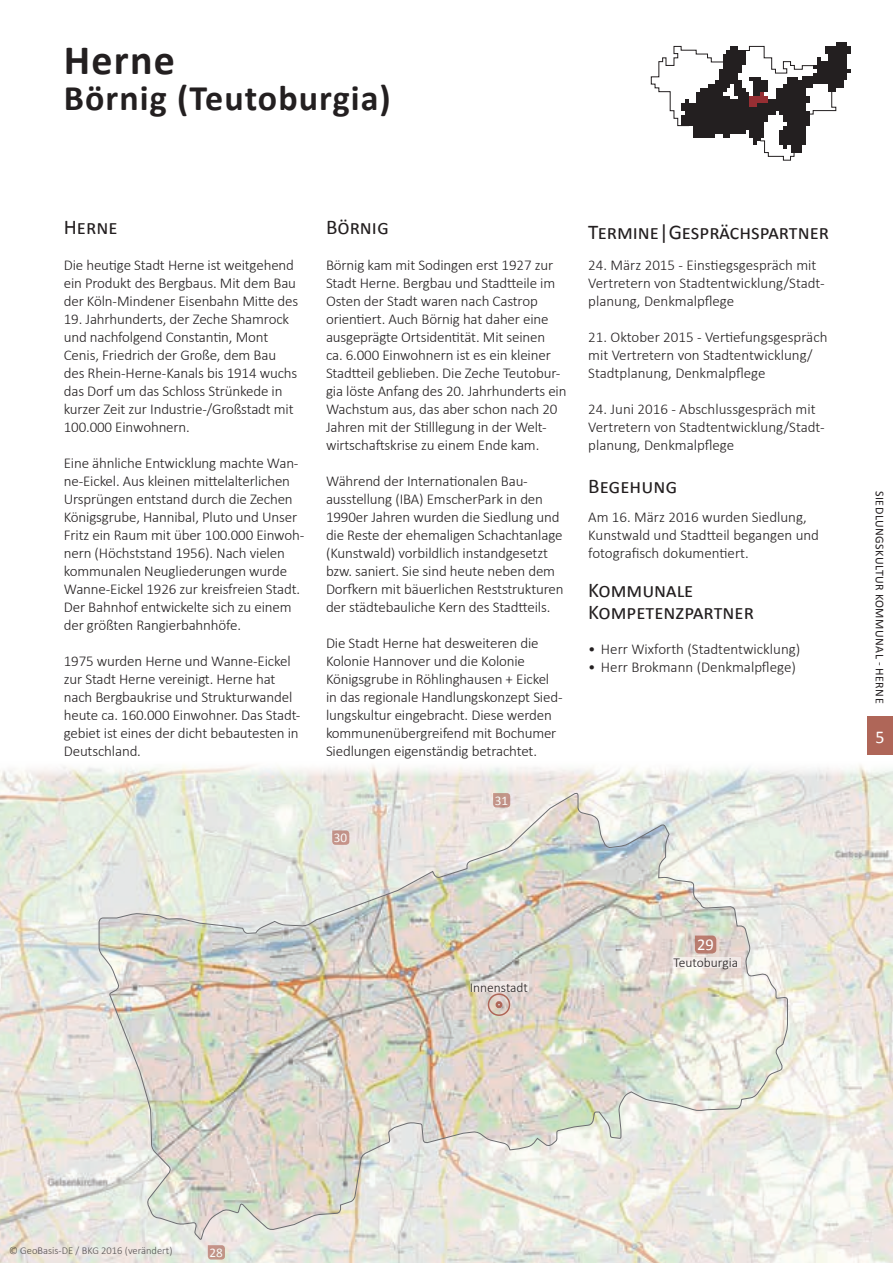
<style>
.page{position:relative;width:893px;height:1263px;background:#fff}
.page>*{position:absolute;margin:0;border:0;box-sizing:border-box;transform-origin:0 0}
.t1{font:700 42px "Calibri";letter-spacing:.03em;color:#231f20}
.t2{font:700 36px "Calibri";letter-spacing:.03em;color:#231f20}
.t3{font:21px/22.4px "Calibri";color:#231f20}
.t4{font:18px "Calibri";color:#fff}
.t5{font:16.5px "Calibri";color:#fff}
.t6{font:300 15px/18px "Calibri";letter-spacing:-.01em;color:#231f20}
.t7{font:300 13.5px "Calibri";color:#231f20}
.t8{font:13.2px "Calibri";color:#fff}
.t9{font:12px "Calibri";letter-spacing:.04em;color:#231f20}
.t10{font:300 10.5px "Calibri";color:#231f20}
</style>
<div class="page">
<svg style="left:651px;top:43px;width:200px;height:118px"></svg>
<img style="left:1px;top:765px;width:892px;height:498px">
<img style="left:98px;top:792px;width:690px;height:448px">
<div style="left:496px;top:1001px;width:6px;height:7px;border:4px solid #af6658;border-radius:50%"></div>
<div style="left:488px;top:993px;width:22px;height:23px;border:2px solid #af6658;border-radius:50%"></div>
<svg style="left:470px;top:981px;width:58px;height:10px"></svg>
<svg style="left:674px;top:957px;width:67px;height:10px"></svg>
<svg style="left:695px;top:935px;width:21px;height:18px"></svg>
<svg style="left:493px;top:793px;width:17px;height:14px"></svg>
<svg style="left:332px;top:830px;width:17px;height:15px"></svg>
<svg style="left:208px;top:1245px;width:17px;height:14px"></svg>
<img style="left:0;top:0;width:1px;height:1263px">
<div style="left:867px;top:717px;width:26px;height:38px;background:#af6658"></div>
<h1 class="t1" style="left:64px;top:33px;width:113px">Herne</h1>
<h2 class="t2" style="left:64px;top:75px;width:329px">Börnig (Teutoburgia)</h2>
<h3 class="t3" style="left:64px;top:216px;width:55px">Herne</h3>
<p class="t6" style="left:64px;top:255px;width:236px">Die heutige Stadt Herne ist weitgehend ein Produkt des Bergbaus. Mit dem Bau der Köln-Mindener Eisenbahn Mitte des</p>
<p class="t6" style="left:64px;top:309px;width:235px">19. Jahrhunderts, der Zeche Shamrock und nachfolgend Constantin, Mont Cenis, Friedrich der Große, dem Bau des Rhein-Herne-Kanals bis 1914 wuchs das Dorf um das Schloss Strünkede in kurzer Zeit zur Industrie-/Großstadt mit 100.000 Einwohnern.</p>
<p class="t6" style="left:64px;top:453px;width:242px">Eine ähnliche Entwicklung machte Wan&shy;ne-Eickel. Aus kleinen mittelalterlichen Ursprüngen entstand durch die Zechen Königsgrube, Hannibal, Pluto und Unser Fritz ein Raum mit über 100.000 Einwoh&shy;nern (Höchststand 1956). Nach vielen kommunalen Neugliederungen wurde Wanne-Eickel 1926 zur kreisfreien Stadt.<br>Der Bahnhof entwickelte sich zu einem der größten Rangierbahnhöfe.</p>
<p class="t6" style="left:64px;top:651px;width:238px">1975 wurden Herne und Wanne-Eickel zur Stadt Herne vereinigt. Herne hat nach Bergbaukrise und Strukturwandel heute ca. 160.000 Einwohner. Das Stadt&shy;gebiet ist eines der dicht bebautesten in Deutschland.</p>
<h3 class="t3" style="left:326px;top:216px;width:64px">Börnig</h3>
<p class="t6" style="left:326px;top:255px;width:242px">Börnig kam mit Sodingen erst 1927 zur Stadt Herne. Bergbau und Stadtteile im Osten der Stadt waren nach Castrop orientiert. Auch Börnig hat daher eine ausgeprägte Ortsidentität. Mit seinen<br>ca. 6.000 Einwohnern ist es ein kleiner Stadtteil geblieben. Die Zeche Teutobur&shy;gia löste Anfang des 20. Jahrhunderts ein Wachstum aus, das aber schon nach 20<br>Jahren mit der Stilllegung in der Welt&shy;wirtschaftskrise zu einem Ende kam.</p>
<p class="t6" style="left:326px;top:471px;width:239px">Während der Internationalen Bau&shy;ausstellung (IBA) EmscherPark in den 1990er Jahren wurden die Siedlung und die Reste der ehemaligen Schachtanlage (Kunstwald) vorbildlich instandgesetzt bzw. saniert. Sie sind heute neben dem Dorfkern mit bäuerlichen Reststrukturen der städtebauliche Kern des Stadtteils.</p>
<p class="t6" style="left:326px;top:633px;width:238px">Die Stadt Herne hat desweiteren die Kolonie Hannover und die Kolonie Königsgrube in Röhlinghausen + Eickel in das regionale Handlungskonzept Sied&shy;lungskultur eingebracht. Diese werden kommunenübergreifend mit Bochumer Siedlungen eigenständig betrachtet.</p>
<p class="t8" style="left:334px;top:829px;width:15px">30</p>
<p class="t8" style="left:495px;top:792px;width:15px">31</p>
<h3 class="t3" style="left:588px;top:221px;width:242px">Termine|Gesprächspartner</h3>
<p class="t6" style="left:588px;top:255px;width:238px">24. März 2015 - Einstiegsgespräch mit<br>Vertretern von Stadtentwicklung/Stadt&shy;planung, Denkmalpflege</p>
<p class="t6" style="left:588px;top:327px;width:241px">21. Oktober 2015 - Vertiefungsgespräch mit Vertretern von Stadtentwicklung/<br>Stadtplanung, Denkmalpflege</p>
<p class="t6" style="left:588px;top:399px;width:238px">24. Juni 2016 - Abschlussgespräch mit<br>Vertretern von Stadtentwicklung/Stadt&shy;planung, Denkmalpflege</p>
<h3 class="t3" style="left:588px;top:475px;width:90px">Begehung</h3>
<p class="t6" style="left:588px;top:507px;width:232px">Am 16. März 2016 wurden Siedlung,<br>Kunstwald und Stadtteil begangen und fotografisch dokumentiert.</p>
<h3 class="t3" style="left:588px;top:579px;width:167px">Kommunale<br>Kompetenzpartner</h3>
<p class="t6" style="left:588px;top:639px;width:214px">• Herr Wixforth (Stadtentwicklung)</p>
<p class="t6" style="left:588px;top:658px;width:209px">• Herr Brokmann (Denkmalpflege)</p>
<p class="t7" style="left:470px;top:979px;width:60px">Innenstadt</p>
<p class="t5" style="left:697px;top:934px;width:18px">29</p>
<p class="t7" style="left:674px;top:954px;width:66px">Teutoburgia</p>
<p class="t9" style="left:887px;top:491px;width:214px;rotate:90deg">SIEDLUNGSKULTUR KOMMUNAL - HERNE</p>
<p class="t4" style="left:875px;top:725px;width:11px">5</p>
<p class="t10" style="left:9px;top:1244px;width:165px">© GeoBasis-DE / BKG 2016 (verändert)</p>
<p class="t8" style="left:209px;top:1244px;width:15px">28</p>
</div>
